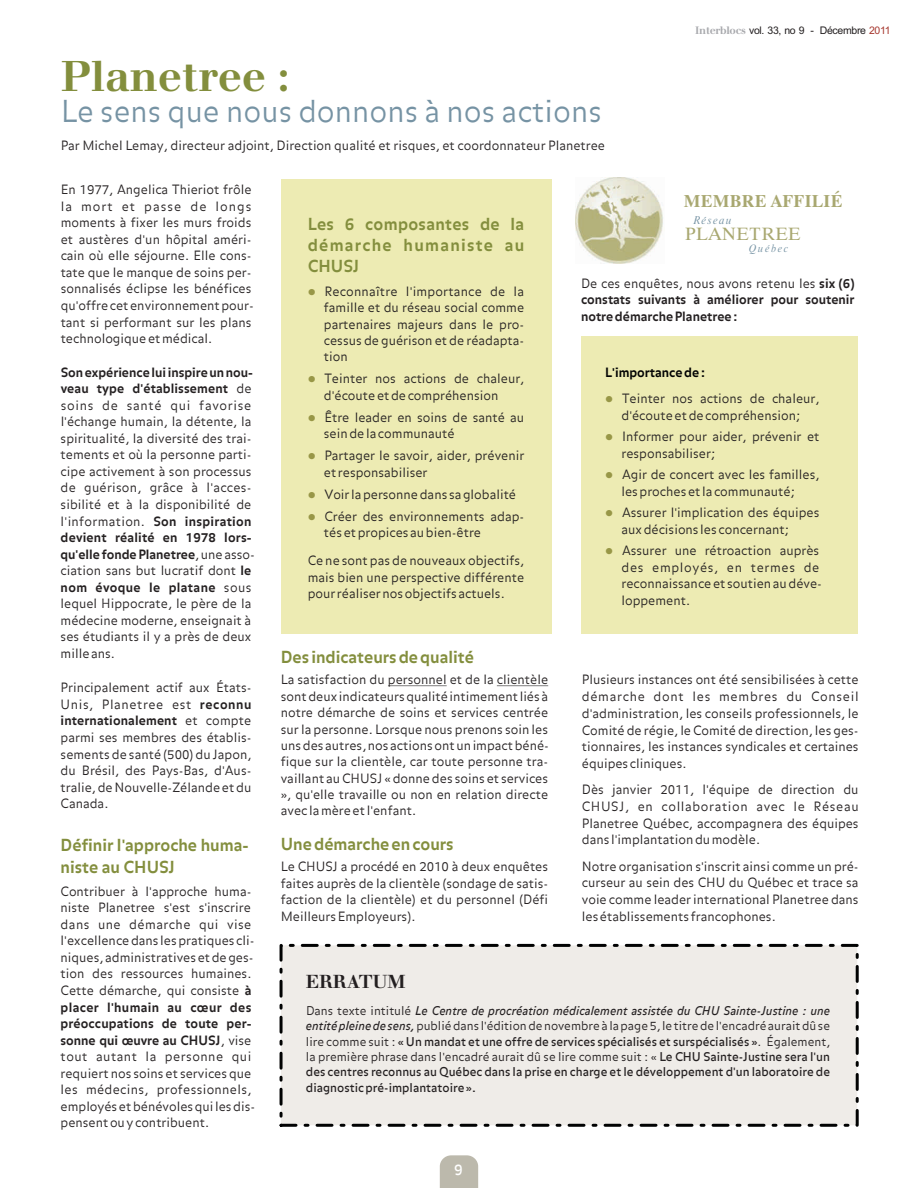
<style>
.page{position:relative;width:918px;height:1188px;background:#fff}
.page>*{position:absolute;margin:0;border:0;box-sizing:border-box;transform-origin:0 0}
.t1{font:42px "Walbaum Roman Os F,Bold";color:#838e3d}
.t2{font:300 30px "Balance";color:#7693a4}
.t3{font:18.3px "Walbaum Roman Os F,Bold";color:#231f20}
.t4{font:17.85px "Dutch 801 BT";letter-spacing:.025em;color:#a9a871}
.t5{font:700 17.55px "Dutch 801 BT";letter-spacing:.025em;color:#a9a871}
.t6{font:700 16.5px/21.1px "Balance";color:#838e3d}
.t7{font:15px "Balance";color:#fff}
.t8{font:300 12.75px/16.5px "Balance";color:#231f20}
.t9{font:700 12.75px/16.4px "Balance";color:#231f20;text-align:justify}
.t10{font:700 12.75px "Balance";color:#010202}
.t11{font:12px/15.5px "Balance";color:#231f20;text-align:justify}
.t12{font:10.8px "Wingdings";color:#989747}
.t13{font:10.65px "Dutch 801 BT Italic Headline";letter-spacing:.14em;color:#7693a4}
.t14{font:10.5px "Arial";letter-spacing:-.03em;color:#231f20}
.t15{font:10.2px "Dutch 801 BT Italic Headline";letter-spacing:.175em;color:#7693a4}
.s1{font-family:"Walbaum Roman Os F,Bold";color:#a8a9ad}
.s2{color:#a73930}
.s3{font-weight:700}
.s4{font-weight:300}
.s5{font-style:italic}
</style>
<div class="page">
<div style="left:581px;top:336px;width:276px;height:298px;background:#edebb3"></div>
<div style="left:281px;top:180px;width:270px;height:454px;background:#edebb3"></div>
<div style="left:279px;top:943px;width:580px;height:184px;background:#efece8"></div>
<svg style="left:440px;top:1155px;width:38px;height:33px"></svg>
<hr style="left:388px;top:686px;width:59px;height:1px;background:#231f20">
<hr style="left:497px;top:686px;width:51px;height:1px;background:#231f20">
<img style="left:576px;top:177px;width:87px;height:87px">
<p class="t14" style="left:695px;top:27px;width:197px"><span class="s1">Interblocs</span> vol. 33, no 9 - Décembre <span class="s2">2011</span></p>
<h1 class="t1" style="left:61px;top:50px;width:230px">Planetree :</h1>
<h2 class="t2" style="left:61px;top:98px;width:543px">Le sens que nous donnons à nos actions</h2>
<p class="t8" style="left:61px;top:138px;width:546px">Par Michel Lemay, directeur adjoint, Direction qualité et risques, et coordonnateur Planetree</p>
<p class="t8" style="left:61px;top:182px;width:195px">En 1977, Angelica Thieriot frôle la mort et passe de longs moments à fixer les murs froids et austères d'un hôpital améri&shy;cain où elle séjourne. Elle cons&shy;tate que le manque de soins per&shy;sonnalisés éclipse les bénéfices qu'offre cet environnement pour&shy;tant si performant sur les plans technologique et médical.</p>
<p class="t8" style="left:61px;top:365px;width:196px"><span class="s3">Son expérience lui inspire un nou&shy;veau type d'établissement</span> de soins de santé qui favorise l'échange humain, la détente, la spiritualité, la diversité des trai&shy;tements et où la personne parti&shy;cipe activement à son processus de guérison, grâce à l'acces&shy;sibilité et à la disponibilité de l'information. <span class="s3">Son inspiration devient réalité en 1978 lors&shy;qu'elle fonde Planetree</span>, une asso&shy;ciation sans but lucratif dont <span class="s3">le nom évoque le platane</span> sous lequel Hippocrate, le père de la médecine moderne, enseignait à ses étudiants il y a près de deux mille ans.</p>
<p class="t8" style="left:61px;top:680px;width:192px;text-align:justify">Principalement actif aux États-Unis, Planetree est <span class="s3">reconnu internationalement</span> et compte parmi ses membres des établis&shy;sements de santé (500) du Japon, du Brésil, des Pays-Bas, d'Aus&shy;tralie, de Nouvelle-Zélande et du Canada.</p>
<h3 class="t5" style="left:684px;top:194px;width:160px">MEMBRE AFFILIÉ</h3>
<p class="t15" style="left:749px;top:244px;width:41px">Québec</p>
<p class="t9" style="left:581px;top:276px;width:275px"><span class="s4">De ces enquêtes, nous avons retenu les</span> six (6) constats suivants à améliorer pour soutenir notre démarche Planetree :</p>
<p class="t13" style="left:694px;top:216px;width:39px">Réseau</p>
<h3 class="t4" style="left:685px;top:227px;width:117px">PLANETREE</h3>
<p class="t6" style="left:308px;top:215px;width:218px;text-align:justify">Les 6 composantes de la démarche humaniste au CHUSJ</p>
<p class="t12" style="left:308px;top:287px;width:50px">●</p>
<p class="t8" style="left:324px;top:284px;width:202px;text-align:justify">Reconnaître l'importance de la famille et du réseau social comme partenaires majeurs dans le pro&shy;cessus de guérison et de réadapta&shy;tion</p>
<p class="t8" style="left:324px;top:372px;width:202px">Teinter nos actions de chaleur, d'écoute et de compréhension</p>
<p class="t8" style="left:324px;top:410px;width:202px">Être leader en soins de santé au sein de la communauté</p>
<p class="t8" style="left:324px;top:449px;width:202px">Partager le savoir, aider, prévenir et responsabiliser</p>
<p class="t8" style="left:324px;top:484px;width:201px;line-height:22px">Voir la personne dans sa globalité<br>Créer des environnements adap-</p>
<p class="t8" style="left:308px;top:520px;width:218px;line-height:27.9px;text-indent:16px">tés et propices au bien-être<br>Ce ne sont pas de nouveaux objectifs,</p>
<p class="t8" style="left:308px;top:570px;width:218px">mais bien une perspective différente pour réaliser nos objectifs actuels.</p>
<p class="t10" style="left:605px;top:367px;width:102px">L'importance de :</p>
<p class="t12" style="left:605px;top:395px;width:50px">●</p>
<p class="t12" style="left:605px;top:433px;width:50px">●</p>
<p class="t12" style="left:605px;top:471px;width:50px">●</p>
<p class="t12" style="left:605px;top:509px;width:50px">●</p>
<p class="t12" style="left:605px;top:547px;width:50px">●</p>
<p class="t12" style="left:308px;top:375px;width:50px">●</p>
<p class="t12" style="left:308px;top:414px;width:50px">●</p>
<p class="t12" style="left:308px;top:452px;width:50px">●</p>
<p class="t8" style="left:621px;top:392px;width:199px">Teinter nos actions de chaleur, d'écoute et de compréhension;</p>
<p class="t8" style="left:621px;top:430px;width:199px">Informer pour aider, prévenir et responsabiliser;</p>
<p class="t8" style="left:621px;top:468px;width:199px">Agir de concert avec les familles, les proches et la communauté;</p>
<p class="t8" style="left:621px;top:506px;width:199px">Assurer l'implication des équipes aux décisions les concernant;</p>
<p class="t8" style="left:621px;top:544px;width:202px">Assurer une rétroaction auprès des employés, en termes de reconnaissance et soutien au déve&shy;loppement.</p>
<p class="t6" style="left:281px;top:648px;width:195px">Des indicateurs de qualité</p>
<p class="t8" style="left:281px;top:673px;width:270px;text-align:justify">La satisfaction du personnel et de la clientèle sont deux indicateurs qualité intimement liés à notre démarche de soins et services centrée sur la personne. Lorsque nous prenons soin les uns des autres, nos actions ont un impact béné&shy;fique sur la clientèle, car toute personne tra&shy;vaillant au CHUSJ « donne des soins et services », qu'elle travaille ou non en relation directe avec la mère et l'enfant.</p>
<p class="t8" style="left:582px;top:672px;width:278px;text-align:justify">Plusieurs instances ont été sensibilisées à cette démarche dont les membres du Conseil d'administration, les conseils professionnels, le Comité de régie, le Comité de direction, les ges&shy;tionnaires, les instances syndicales et certaines équipes cliniques.</p>
<p class="t8" style="left:582px;top:782px;width:278px;text-align:justify">Dès janvier 2011, l'équipe de direction du CHUSJ, en collaboration avec le Réseau Planetree Québec, accompagnera des équipes dans l'implantation du modèle.</p>
<p class="t8" style="left:582px;top:859px;width:278px;text-align:justify">Notre organisation s'inscrit ainsi comme un pré&shy;curseur au sein des CHU du Québec et trace sa voie comme leader international Planetree dans les établissements francophones.</p>
<p class="t6" style="left:281px;top:835px;width:174px">Une démarche en cours</p>
<p class="t6" style="left:61px;top:836px;width:189px">Définir l'approche huma&shy;niste au CHUSJ</p>
<p class="t8" style="left:281px;top:860px;width:269px;text-align:justify">Le CHUSJ a procédé en 2010 à deux enquêtes faites auprès de la clientèle (sondage de satis&shy;faction de la clientèle) et du personnel (Défi Meilleurs Employeurs).</p>
<p class="t8" style="left:61px;top:884px;width:196px">Contribuer à l'approche huma&shy;niste Planetree s'est s'inscrire dans une démarche qui vise l'excellence dans les pratiques cli&shy;niques, administratives et de ges&shy;tion des ressources humaines.<br>Cette démarche, qui consiste <span class="s3">à placer l'humain au cœur des préoccupations de toute per&shy;sonne qui œuvre au CHUSJ</span>, vise tout autant la personne qui requiert nos soins et services que les médecins, professionnels, employés et bénévoles qui les dis&shy;pensent ou y contribuent.</p>
<h3 class="t3" style="left:306px;top:970px;width:101px">ERRATUM</h3>
<p class="t11" style="left:306px;top:1004px;width:526px"><span class="s4">Dans texte intitulé</span> <span class="s5">Le Centre de procréation médicalement assistée du CHU Sainte-Justine : une entité pleine de sens,</span><span class="s4">publié dans l'édition de novembre à la page 5, le titre de l'encadré aurait dû se lire comme suit :</span> « Un mandat et une offre de services spécialisés et surspécialisés »<span class="s4">. Également, la première phrase dans l'encadré aurait dû se lire comme suit : «</span> Le CHU Sainte-Justine sera l'un des centres reconnus au Québec dans la prise en charge et le développement d'un laboratoire de diagnostic pré-implantatoire ».</p>
<p class="t7" style="left:454px;top:1163px;width:10px">9</p>
</div>
